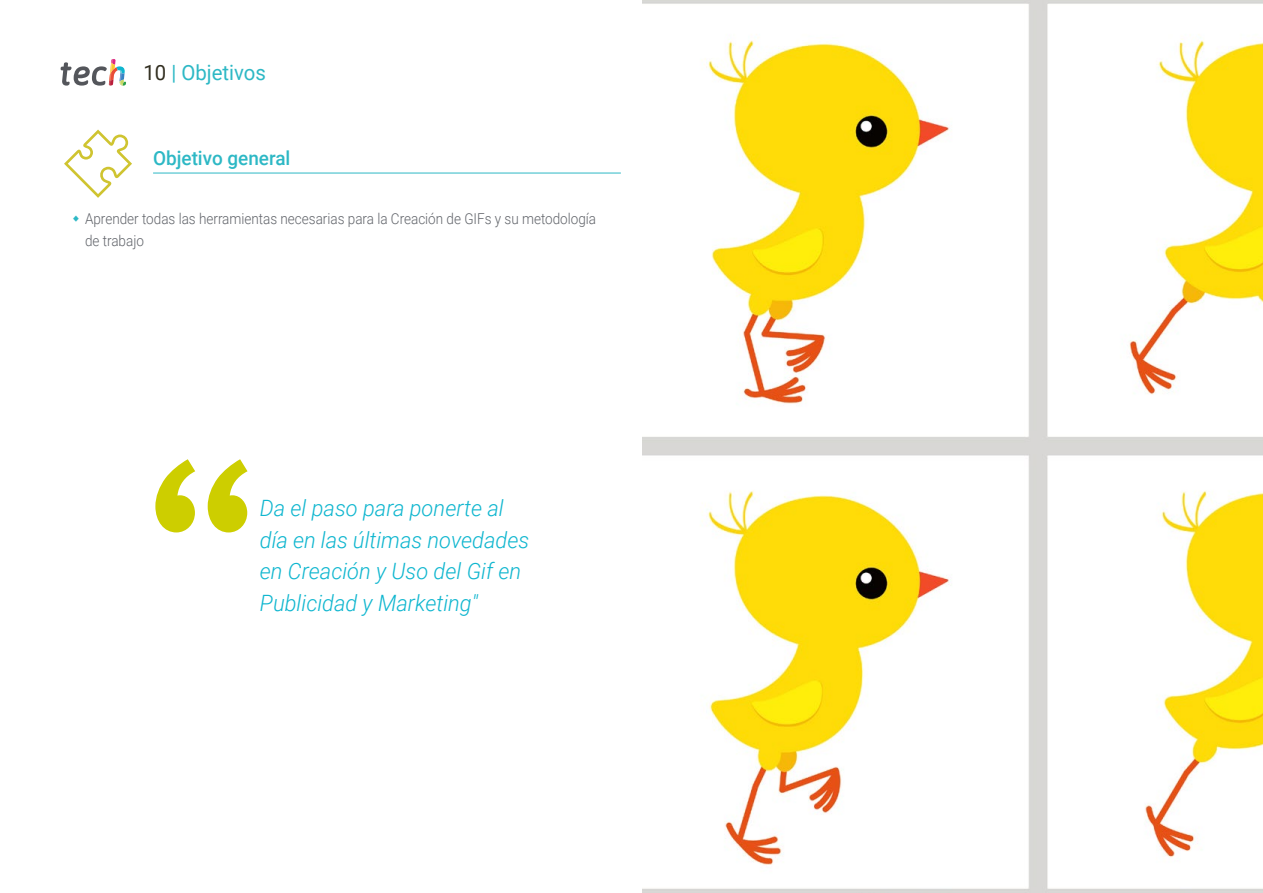
<style>
.page{position:relative;width:1263px;height:893px;background:#fff}
.page>*{position:absolute;margin:0;border:0;box-sizing:border-box;transform-origin:0 0}
.t1{font:italic 300 22.5px/31.5px "Roboto";color:#0fb6cf}
.t2{font:21px "Roboto";color:#2db8c5}
.t3{font:500 19.5px "Roboto";color:#2db8c5}
.t4{font:300 15px/22.5px "Roboto";color:#61646a;scale:.9 1}
.s1{color:#312e20}
</style>
<div class="page">
<svg style="left:64px;top:130px;width:68px;height:68px"></svg>
<img style="left:642px;top:0;width:621px;height:893px">
<svg style="left:61px;top:59px;width:65px;height:27px"></svg>
<svg style="left:155px;top:459px;width:92px;height:73px"></svg>
<hr style="left:153px;top:173px;width:468px;height:1px;background:#2db8c5">
<p class="t2" style="left:144px;top:57px;width:124px"><span class="s1">10</span> | Objetivos</p>
<p class="t3" style="left:153px;top:144px;width:139px">Objetivo general</p>
<p class="t4" style="left:85px;top:207px;width:569px">Aprender todas las herramientas necesarias para la Creación de GIFs y su metodología de trabajo</p>
<p class="t1" style="left:260px;top:492px;width:271px">Da el paso para ponerte al día en las últimas novedades en Creación y Uso del Gif en<br>Publicidad y Marketing"</p>
</div>
